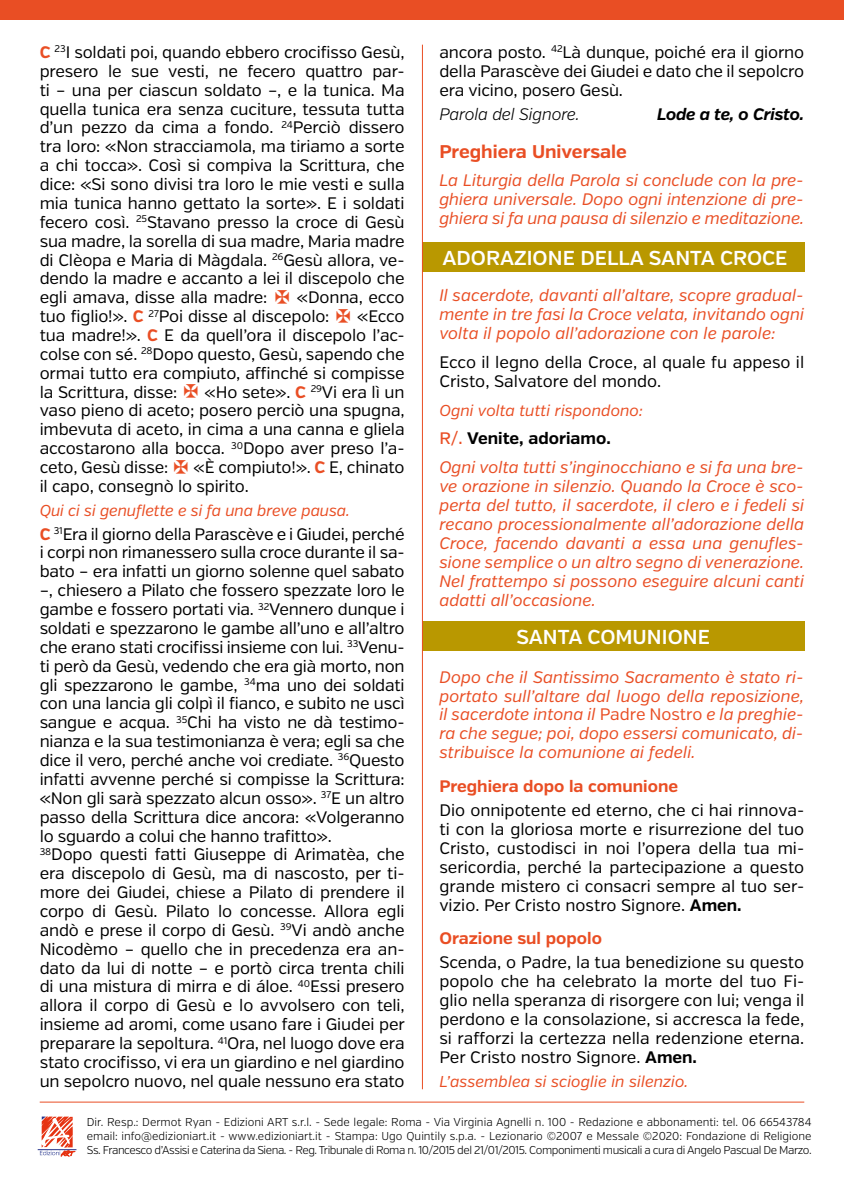
<style>
.page{position:relative;width:844px;height:1191px;background:#fff}
.page>*{position:absolute;margin:0;border:0;box-sizing:border-box;transform-origin:0 0}
.t1{font:600 20.12px "Verb";color:#fff}
.t2{font:700 18.38px "Verb";color:#e94e24}
.t3{font:16.62px/18.9px "Verb";letter-spacing:-.01em;color:#000;text-align:justify}
.t4{font:italic 16.62px/18.9px "Verb";color:#e94e24;text-align:justify}
.t5{font:700 16.62px "Verb";color:#e94e24}
.t6{font:italic 300 16.62px "Verb";letter-spacing:-.015em;color:#000}
.t7{font:italic 700 16.62px "Verb";letter-spacing:-.015em;color:#000}
.t8{font:italic 15.75px "Verb";color:#e94e24}
.t9{font:300 11.38px/14px "Verb";letter-spacing:-.04em;color:#000;text-align:justify}
.s1{font-weight:700;color:#e94e24}
.s2{font-weight:500;font-style:normal}
.s3{font-weight:700;font-style:normal;color:#000}
.s4{font-style:normal}
.s5{font-weight:700}
</style>
<div class="page">
<div style="left:422px;top:242px;width:382px;height:30px;background:#b99800"></div>
<div style="left:422px;top:621px;width:382px;height:30px;background:#b99800"></div>
<div style="left:0;top:0;width:843px;height:20px;background:#e94e24"></div>
<hr style="left:40px;top:1101px;width:764px;height:1px;background:#e94e24">
<hr style="left:38px;top:1149px;width:38px;height:1px;background:#26358c">
<svg style="left:40px;top:1116px;width:36px;height:40px"></svg>
<hr style="left:422px;top:45px;width:1px;height:1044px;background:#e94e24">
<p class="t3" style="left:40px;top:43px;width:366px"><span class="s1">C</span> <sup>23</sup>I soldati poi, quando ebbero crocifisso Gesù, presero le sue vesti, ne fecero quattro par&shy;ti – una per ciascun soldato –, e la tunica. Ma quella tunica era senza cuciture, tessuta tutta d’un pezzo da cima a fondo. <sup>24</sup>Perciò dissero tra loro: «Non stracciamola, ma tiriamo a sorte a chi tocca». Così si compiva la Scrittura, che dice: «Si sono divisi tra loro le mie vesti e sulla mia tunica hanno gettato la sorte». E i soldati fecero così. <sup>25</sup>Stavano presso la croce di Gesù sua madre, la sorella di sua madre, Maria madre di Clèopa e Maria di Màgdala. <sup>26</sup>Gesù allora, ve&shy;dendo la madre e accanto a lei il discepolo che egli amava, disse alla madre:</p>
<p class="t3" style="left:439px;top:43px;width:366px">ancora posto. <sup>42</sup>Là dunque, poiché era il giorno della Parascève dei Giudei e dato che il sepolcro era vicino, posero Gesù.</p>
<p class="t6" style="left:439px;top:104px;width:142px">Parola del Signore.</p>
<p class="t7" style="left:657px;top:104px;width:148px">Lode a te, o Cristo.</p>
<p class="t2" style="left:439px;top:140px;width:189px">Preghiera Universale</p>
<p class="t4" style="left:439px;top:171px;width:366px">La Liturgia della Parola si conclude con la pre&shy;ghiera universale. Dopo ogni intenzione di pre&shy;ghiera si fa una pausa di silenzio e meditazione.</p>
<p class="t1" style="left:442px;top:246px;width:346px">ADORAZIONE DELLA SANTA CROCE</p>
<p class="t4" style="left:439px;top:286px;width:366px">Il sacerdote, davanti all’altare, scopre gradual&shy;mente in tre fasi la Croce velata, invitando ogni volta il popolo all’adorazione con le parole:</p>
<p class="t3" style="left:439px;top:353px;width:366px">Ecco il legno della Croce, al quale fu appeso il<br>Cristo, Salvatore del mondo.</p>
<p class="t8" style="left:439px;top:401px;width:205px">Ogni volta tutti rispondono:</p>
<p class="t4" style="left:439px;top:424px;width:366px;line-height:28.9px"><span class="s2">R/.</span> <span class="s3">Venite, adoriamo.<br></span>Ogni volta tutti s’inginocchiano e si fa una bre-</p>
<p class="t4" style="left:439px;top:477px;width:366px">ve orazione in silenzio. Quando la Croce è sco&shy;perta del tutto, il sacerdote, il clero e i fedeli si recano processionalmente all’adorazione della Croce, facendo davanti a essa una genufles&shy;sione semplice o un altro segno di venerazione.<br>Nel frattempo si possono eseguire alcuni canti adatti all’occasione.</p>
<p class="t1" style="left:516px;top:625px;width:195px">SANTA COMUNIONE</p>
<p class="t4" style="left:439px;top:667px;width:366px">Dopo che il Santissimo Sacramento è stato ri&shy;portato sull’altare dal luogo della reposizione, il sacerdote intona il <span class="s4">Padre Nostro</span> e la preghie&shy;ra che segue; poi, dopo essersi comunicato, di&shy;stribuisce la comunione ai fedeli.</p>
<p class="t5" style="left:439px;top:776px;width:240px">Preghiera dopo la comunione</p>
<p class="t3" style="left:439px;top:801px;width:366px">Dio onnipotente ed eterno, che ci hai rinnova&shy;ti con la gloriosa morte e risurrezione del tuo Cristo, custodisci in noi l’opera della tua mi&shy;sericordia, perché la partecipazione a questo grande mistero ci consacri sempre al tuo ser&shy;vizio. Per Cristo nostro Signore. <span class="s5">Amen.</span></p>
<p class="t5" style="left:439px;top:928px;width:164px">Orazione sul popolo</p>
<p class="t3" style="left:439px;top:952px;width:366px">Scenda, o Padre, la tua benedizione su questo popolo che ha celebrato la morte del tuo Fi&shy;glio nella speranza di risorgere con lui; venga il perdono e la consolazione, si accresca la fede, si rafforzi la certezza nella redenzione eterna.<br>Per Cristo nostro Signore. <span class="s5">Amen.</span></p>
<p class="t8" style="left:439px;top:1071px;width:250px">L’assemblea si scioglie in silenzio.</p>
<p class="t9" style="left:87px;top:1114px;width:726px">Dir. Resp.: Dermot Ryan - Edizioni ART s.r.l. - Sede legale: Roma - Via Virginia Agnelli n. 100 - Redazione e abbonamenti: tel. 06 66543784 email: info@edizioniart.it - www.edizioniart.it - Stampa: Ugo Quintily s.p.a. - Lezionario ©2007 e Messale ©2020: Fondazione di Religione Ss. Francesco d’Assisi e Caterina da Siena. - Reg. Tribunale di Roma n. 10/2015 del 21/01/2015. Componimenti musicali a cura di Angelo Pascual De Marzo.</p>
<p class="t3" style="left:40px;top:288px;width:366px;text-indent:257px">«Donna, ecco tuo figlio!». <span class="s1">C</span> <sup>27</sup>Poi disse al discepolo:</p>
<p class="t3" style="left:40px;top:307px;width:366px;text-indent:317px">«Ecco tua madre!». <span class="s1">C</span> E da quell’ora il discepolo l’ac&shy;colse con sé. <sup>28</sup>Dopo questo, Gesù, sapendo che ormai tutto era compiuto, affinché si compisse la Scrittura, disse:</p>
<p class="t3" style="left:40px;top:382px;width:366px;text-indent:165px">«Ho sete». <span class="s1">C</span> <sup>29</sup>Vi era lì un vaso pieno di aceto; posero perciò una spugna, imbevuta di aceto, in cima a una canna e gliela accostarono alla bocca. <sup>30</sup>Dopo aver preso l’a&shy;ceto, Gesù disse:</p>
<p class="t3" style="left:40px;top:458px;width:366px;text-indent:154px">«È compiuto!». <span class="s1">C</span> E, chinato il capo, consegnò lo spirito.</p>
<p class="t8" style="left:40px;top:501px;width:311px">Qui ci si genuflette e si fa una breve pausa.</p>
<p class="t3" style="left:40px;top:524px;width:366px;text-align:left"><span class="s1">C</span> <sup>31</sup>Era il giorno della Parascève e i Giudei, perché i corpi non rimanessero sulla croce durante il sa&shy;bato – era infatti un giorno solenne quel sabato –, chiesero a Pilato che fossero spezzate loro le gambe e fossero portati via. <sup>32</sup>Vennero dunque i soldati e spezzarono le gambe all’uno e all’altro che erano stati crocifissi insieme con lui. <sup>33</sup>Venu&shy;ti però da Gesù, vedendo che era già morto, non gli spezzarono le gambe, <sup>34</sup>ma uno dei soldati con una lancia gli colpì il fianco, e subito ne uscì sangue e acqua. <sup>35</sup>Chi ha visto ne dà testimo&shy;nianza e la sua testimonianza è vera; egli sa che dice il vero, perché anche voi crediate. <sup>36</sup>Questo infatti avvenne perché si compisse la Scrittura: «Non gli sarà spezzato alcun osso». <sup>37</sup>E un altro passo della Scrittura dice ancora: «Volgeranno lo sguardo a colui che hanno trafitto».<br><sup>38</sup>Dopo questi fatti Giuseppe di Arimatèa, che era discepolo di Gesù, ma di nascosto, per ti&shy;more dei Giudei, chiese a Pilato di prendere il corpo di Gesù. Pilato lo concesse. Allora egli andò e prese il corpo di Gesù. <sup>39</sup>Vi andò anche Nicodèmo – quello che in precedenza era an&shy;dato da lui di notte – e portò circa trenta chili di una mistura di mirra e di áloe. <sup>40</sup>Essi presero allora il corpo di Gesù e lo avvolsero con teli, insieme ad aromi, come usano fare i Giudei per preparare la sepoltura. <sup>41</sup>Ora, nel luogo dove era stato crocifisso, vi era un giardino e nel giardino un sepolcro nuovo, nel quale nessuno era stato</p>
</div>
